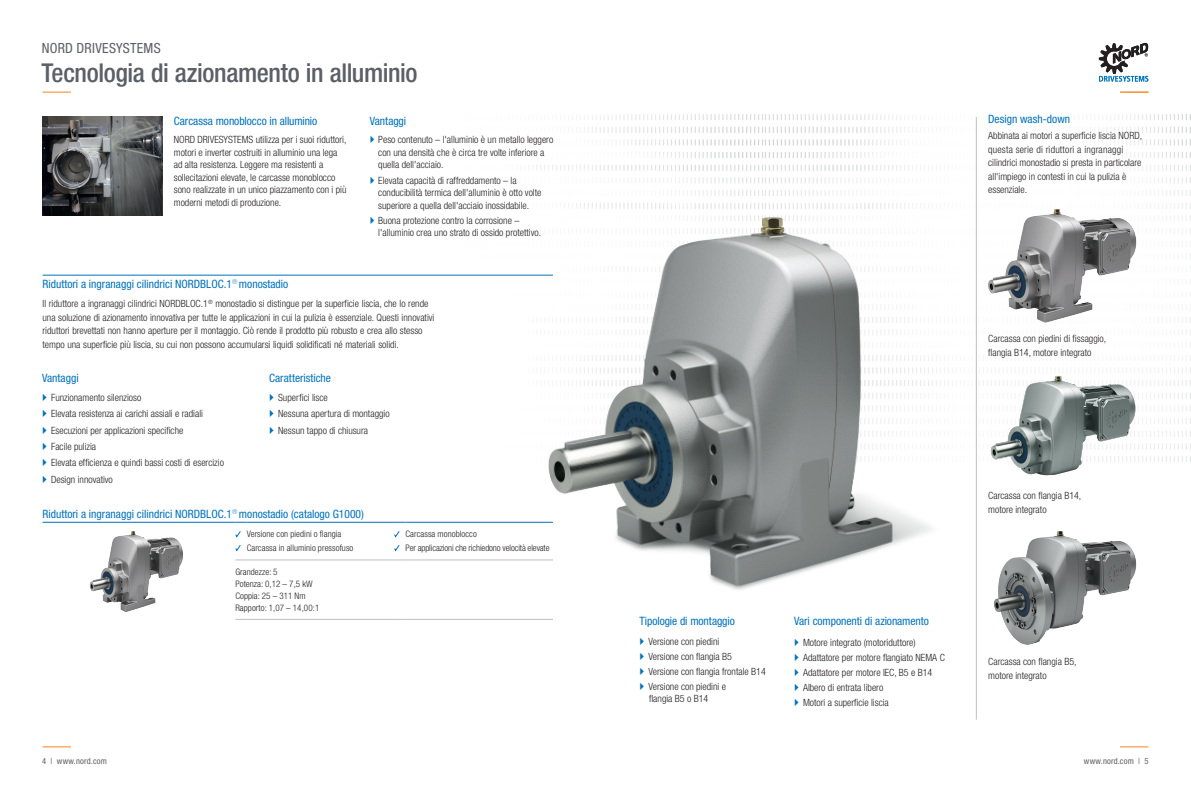
<style>
.page{position:relative;width:1191px;height:792px;background:#fff}
.page>*{position:absolute;margin:0;border:0;box-sizing:border-box;transform-origin:0 0}
.t1{font:500 condensed 26px "Helvetica Neue LT Std";letter-spacing:-.015em;color:#5b5f66}
.t2{font:condensed 14px "Helvetica Neue LT Std";letter-spacing:.02em;color:#5b5f66}
.Fließtext{font:condensed 11.5px "Helvetica Neue LT Std";color:#0072bc}
.Fließtext_Normal{font:condensed 11.5px "Helvetica Neue LT Std";color:#0072bc}
.Fließtext_Normal-2{font:300 condensed 10px/12.5px "Helvetica Neue LT Std";color:#231f20}
.Fliesstext_Abst_N_3{font:300 condensed 10px "Helvetica Neue LT Std";color:#231f20}
.Fließtext-2{font:300 condensed 10px "Helvetica Neue LT Std";color:#231f20}
.Aufzählung{font:300 condensed 9px "Helvetica Neue LT Std";letter-spacing:.01em;color:#231f20}
.Aufzählung-2{font:300 condensed 9px "Helvetica Neue LT Std";letter-spacing:-.01em;color:#231f20}
.t3{font:condensed 8.5px "Helvetica Neue LT Std";letter-spacing:.02em;color:#5b5f66}
</style>
<div class="page">
<svg style="left:43px;top:746px;width:28px;height:1px"></svg>
<svg style="left:1120px;top:746px;width:28px;height:1px"></svg>
<svg style="left:43px;top:92px;width:28px;height:1px"></svg>
<img style="left:458px;top:114px;width:400px;height:161px">
<svg style="left:888px;top:91px;width:303px;height:377px"></svg>
<img style="left:994px;top:531px;width:143px;height:114px">
<img style="left:984px;top:373px;width:162px;height:103px">
<img style="left:984px;top:200px;width:157px;height:126px">
<hr style="left:43px;top:522px;width:192px;height:1px;background:#0072bc">
<svg style="left:235px;top:522px;width:12px;height:1px"></svg>
<hr style="left:247px;top:522px;width:147px;height:1px;background:#0072bc">
<hr style="left:405px;top:522px;width:148px;height:1px;background:#0072bc">
<svg style="left:235px;top:560px;width:12px;height:1px"></svg>
<hr style="left:247px;top:560px;width:147px;height:1px;background:#bfbec1">
<hr style="left:405px;top:560px;width:148px;height:1px;background:#bfbec1">
<svg style="left:235px;top:619px;width:12px;height:1px"></svg>
<hr style="left:247px;top:619px;width:147px;height:1px;background:#bfbec1">
<hr style="left:405px;top:619px;width:148px;height:1px;background:#bfbec1">
<svg style="left:235px;top:531px;width:6px;height:21px"></svg>
<svg style="left:394px;top:531px;width:6px;height:21px"></svg>
<img style="left:89px;top:531px;width:94px;height:81px">
<hr style="left:43px;top:275px;width:510px;height:1px;background:#0072bc">
<hr style="left:976px;top:117px;width:1px;height:603px;background:#bfbec1">
<img style="left:516px;top:202px;width:439px;height:388px">
<img style="left:43px;top:117px;width:119px;height:98px">
<svg style="left:1120px;top:92px;width:28px;height:1px"></svg>
<svg style="left:1098px;top:43px;width:50px;height:39px"></svg>
<h2 class="t2" style="left:42px;top:40px;width:120px">NORD DRIVESYSTEMS</h2>
<h1 class="t1" style="left:41px;top:57px;width:378px">Tecnologia di azionamento in alluminio</h1>
<p class="Fließtext" style="left:174px;top:114px;width:145px">Carcassa monoblocco in alluminio</p>
<p class="Fließtext_Normal-2" style="left:174px;top:133px;width:174px">NORD DRIVESYSTEMS utilizza per i suoi riduttori, motori e inverter costruiti in alluminio una lega ad alta resistenza. Leggere ma resistenti a sollecitazioni elevate, le carcasse monoblocco sono realizzate in un unico piazzamento con i più moderni metodi di produzione.</p>
<p class="Fließtext" style="left:370px;top:114px;width:38px">Vantaggi</p>
<p class="Fließtext_Normal-2" style="left:378px;top:133px;width:177px">Peso contenuto – l'alluminio è un metallo leggero con una densità che è circa tre volte inferiore a quella dell'acciaio.</p>
<p class="Fließtext_Normal-2" style="left:378px;top:174px;width:165px">Elevata capacità di raffreddamento – la conducibilità termica dell'alluminio è otto volte superiore a quella dell'acciaio inossidabile.</p>
<p class="Fließtext_Normal-2" style="left:378px;top:214px;width:164px">Buona protezione contro la corrosione – l'alluminio crea uno strato di ossido protettivo.</p>
<p class="Fließtext" style="left:43px;top:277px;width:247px">Riduttori a ingranaggi cilindrici NORDBLOC.1<sup>®</sup> monostadio</p>
<p class="Fließtext_Normal-2" style="left:43px;top:297px;width:387px">Il riduttore a ingranaggi cilindrici NORDBLOC.1<sup>®</sup> monostadio si distingue per la superficie liscia, che lo rende</p>
<p class="Fließtext_Normal-2" style="left:43px;top:311px;width:393px">una soluzione di azionamento innovativa per tutte le applicazioni in cui la pulizia è essenziale. Questi innovativi</p>
<p class="Fließtext_Normal-2" style="left:43px;top:324px;width:381px">riduttori brevettati non hanno aperture per il montaggio. Ciò rende il prodotto più robusto e crea allo stesso</p>
<p class="Fließtext_Normal-2" style="left:43px;top:338px;width:358px">tempo una superficie più liscia, su cui non possono accumularsi liquidi solidificati né materiali solidi.</p>
<p class="Fließtext_Normal" style="left:42px;top:371px;width:38px">Vantaggi</p>
<p class="Fließtext_Normal-2" style="left:51px;top:391px;width:92px">Funzionamento silenzioso</p>
<p class="Fließtext_Normal-2" style="left:51px;top:408px;width:153px">Elevata resistenza ai carichi assiali e radiali</p>
<p class="Fließtext_Normal-2" style="left:51px;top:424px;width:134px">Esecuzioni per applicazioni specifiche</p>
<p class="Fließtext_Normal-2" style="left:51px;top:440px;width:47px">Facile pulizia</p>
<p class="Fließtext_Normal-2" style="left:51px;top:457px;width:174px">Elevata efficienza e quindi bassi costi di esercizio</p>
<p class="Fließtext_Normal-2" style="left:51px;top:473px;width:63px">Design innovativo</p>
<p class="Fließtext" style="left:269px;top:371px;width:63px">Caratteristiche</p>
<p class="Fließtext-2" style="left:278px;top:392px;width:51px">Superfici lisce</p>
<p class="Fließtext-2" style="left:278px;top:408px;width:113px">Nessuna apertura di montaggio</p>
<p class="Fließtext-2" style="left:278px;top:424px;width:91px">Nessun tappo di chiusura</p>
<p class="Fließtext" style="left:43px;top:507px;width:323px">Riduttori a ingranaggi cilindrici NORDBLOC.1<sup>®</sup> monostadio (catalogo G1000)</p>
<p class="Aufzählung" style="left:247px;top:529px;width:96px">Versione con piedini o flangia</p>
<p class="Aufzählung" style="left:247px;top:543px;width:108px">Carcassa in alluminio pressofuso</p>
<p class="Aufzählung" style="left:235px;top:566px;width:44px">Grandezze: 5</p>
<p class="Aufzählung" style="left:235px;top:578px;width:79px">Potenza: 0,12 – 7,5 kW</p>
<p class="Aufzählung" style="left:235px;top:590px;width:72px">Coppia: 25 – 311 Nm</p>
<p class="Aufzählung" style="left:235px;top:602px;width:85px">Rapporto: 1,07 – 14,00:1</p>
<p class="Aufzählung" style="left:405px;top:529px;width:73px">Carcassa monoblocco</p>
<p class="Aufzählung-2" style="left:405px;top:543px;width:146px">Per applicazioni che richiedono velocità elevate</p>
<p class="Fließtext_Normal" style="left:988px;top:112px;width:83px">Design wash-down</p>
<p class="Fließtext_Normal-2" style="left:988px;top:129px;width:155px">Abbinata ai motori a superficie liscia NORD,</p>
<p class="Fließtext_Normal-2" style="left:988px;top:142px;width:155px;line-height:13.5px">questa serie di riduttori a ingranaggi cilindrici monostadio si presta in particolare all'impiego in contesti in cui la pulizia è essenziale.</p>
<p class="Fliesstext_Abst_N_3" style="left:988px;top:333px;width:120px">Carcassa con piedini di fissaggio,</p>
<p class="Fliesstext_Abst_N_3" style="left:988px;top:346px;width:105px">flangia B14, motore integrato</p>
<p class="Fließtext" style="left:639px;top:614px;width:97px">Tipologie di montaggio</p>
<p class="Fließtext_Normal-2" style="left:648px;top:636px;width:72px">Versione con piedini</p>
<p class="Fließtext_Normal-2" style="left:648px;top:651px;width:85px">Versione con flangia B5</p>
<p class="Fließtext_Normal-2" style="left:648px;top:666px;width:119px">Versione con flangia frontale B14</p>
<p class="Fließtext_Normal-2" style="left:648px;top:681px;width:79px">Versione con piedini e</p>
<p class="Fließtext_Normal-2" style="left:649px;top:693px;width:61px">flangia B5 o B14</p>
<p class="Fließtext" style="left:794px;top:615px;width:136px">Vari componenti di azionamento</p>
<p class="Fließtext_Normal-2" style="left:803px;top:636px;width:114px">Motore integrato (motoriduttore)</p>
<p class="Fließtext_Normal-2" style="left:803px;top:651px;width:143px">Adattatore per motore flangiato NEMA C</p>
<p class="Fließtext_Normal-2" style="left:803px;top:666px;width:131px">Adattatore per motore IEC, B5 e B14</p>
<p class="Fließtext_Normal-2" style="left:803px;top:681px;width:82px">Albero di entrata libero</p>
<p class="Fließtext_Normal-2" style="left:803px;top:696px;width:87px">Motori a superficie liscia</p>
<p class="Fliesstext_Abst_N_3" style="left:988px;top:490px;width:95px">Carcassa con flangia B14,</p>
<p class="Fliesstext_Abst_N_3" style="left:988px;top:503px;width:60px">motore integrato</p>
<p class="Fliesstext_Abst_N_3" style="left:988px;top:656px;width:90px">Carcassa con flangia B5,</p>
<p class="Fliesstext_Abst_N_3" style="left:988px;top:669px;width:60px">motore integrato</p>
<p class="t3" style="left:42px;top:756px;width:66px">4 | www.nord.com</p>
<p class="t3" style="left:1083px;top:756px;width:66px">www.nord.com | 5</p>
</div>
